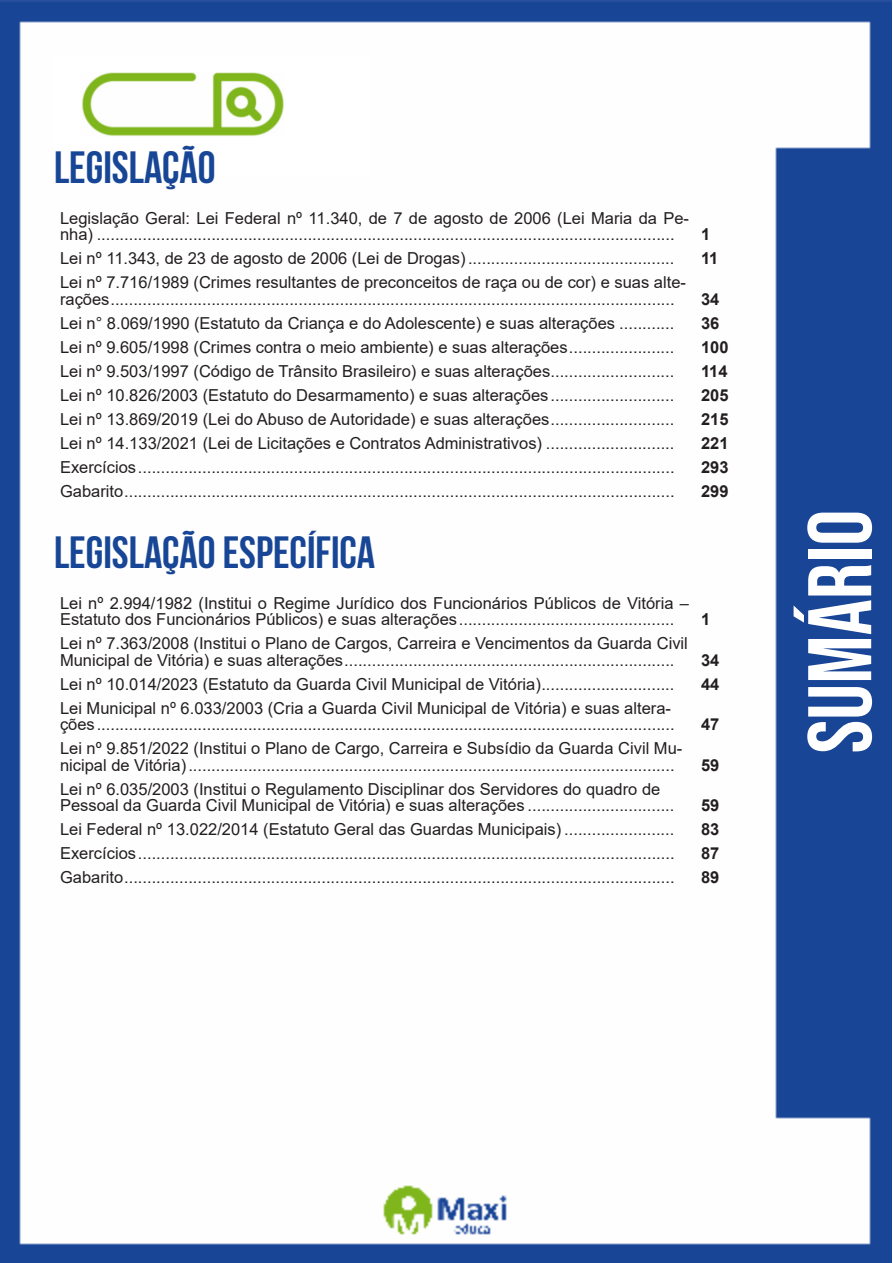
<style>
.page{position:relative;width:893px;height:1263px;background:#fff}
.page>*{position:absolute;margin:0;border:0;box-sizing:border-box;transform-origin:0 0}
.t1{font:90px "Bebas Neue";color:#fff}
.t2{font:700 45px "Bebas Neue";color:#184696}
.ALTERNATIVAS{font:16.5px/16.5px "Arial";color:#231f20}
.INDICE{font:700 16.5px "Arial";color:#231f20}
</style>
<div class="page">
<img style="left:0;top:0;width:892px;height:1263px">
<div style="left:53px;top:55px;width:317px;height:121px;background:#fff"></div>
<img style="left:82px;top:72px;width:201px;height:64px">
<p class="t2" style="left:54px;top:142px;width:163px">LEGISLAÇÃO</p>
<p class="ALTERNATIVAS" style="left:60px;top:209px;width:630px">Legislação Geral: Lei Federal nº 11.340, de 7 de agosto de 2006 (Lei Maria da Pe&shy;nha) ..............................................................................................................................</p>
<p class="INDICE" style="left:701px;top:223px;width:11px">1</p>
<p class="ALTERNATIVAS" style="left:60px;top:250px;width:616px">Lei nº 11.343, de 23 de agosto de 2006 (Lei de Drogas).............................................</p>
<p class="INDICE" style="left:701px;top:247px;width:19px">11</p>
<p class="ALTERNATIVAS" style="left:60px;top:274px;width:628px">Lei nº 7.716/1989 (Crimes resultantes de preconceitos de raça ou de cor) e suas alte&shy;rações...........................................................................................................................</p>
<p class="INDICE" style="left:701px;top:287px;width:20px">34</p>
<p class="ALTERNATIVAS" style="left:60px;top:314px;width:616px">Lei n° 8.069/1990 (Estatuto da Criança e do Adolescente) e suas alterações ............</p>
<p class="INDICE" style="left:701px;top:311px;width:20px">36</p>
<p class="ALTERNATIVAS" style="left:60px;top:338px;width:616px">Lei nº 9.605/1998 (Crimes contra o meio ambiente) e suas alterações.......................</p>
<p class="INDICE" style="left:701px;top:335px;width:29px">100</p>
<p class="ALTERNATIVAS" style="left:60px;top:363px;width:616px">Lei nº 9.503/1997 (Código de Trânsito Brasileiro) e suas alterações...........................</p>
<p class="INDICE" style="left:701px;top:359px;width:28px">114</p>
<p class="ALTERNATIVAS" style="left:60px;top:387px;width:616px">Lei nº 10.826/2003 (Estatuto do Desarmamento) e suas alterações ...........................</p>
<p class="INDICE" style="left:701px;top:383px;width:29px">205</p>
<p class="ALTERNATIVAS" style="left:60px;top:411px;width:616px">Lei nº 13.869/2019 (Lei do Abuso de Autoridade) e suas alterações...........................</p>
<p class="INDICE" style="left:701px;top:407px;width:29px">215</p>
<p class="ALTERNATIVAS" style="left:60px;top:435px;width:616px">Lei nº 14.133/2021 (Lei de Licitações e Contratos Administrativos) ............................</p>
<p class="INDICE" style="left:701px;top:431px;width:29px">221</p>
<p class="ALTERNATIVAS" style="left:60px;top:459px;width:616px">Exercícios.....................................................................................................................</p>
<p class="INDICE" style="left:701px;top:455px;width:29px">293</p>
<p class="ALTERNATIVAS" style="left:60px;top:483px;width:616px">Gabarito........................................................................................................................</p>
<p class="INDICE" style="left:701px;top:479px;width:29px">299</p>
<p class="t2" style="left:54px;top:527px;width:323px">LEGISLAÇÃO ESPECÍFICA</p>
<p class="ALTERNATIVAS" style="left:60px;top:595px;width:630px">Lei nº 2.994/1982 (Institui o Regime Jurídico dos Funcionários Públicos de Vitória –<br>Estatuto dos Funcionários Públicos) e suas alterações...............................................</p>
<p class="INDICE" style="left:701px;top:608px;width:11px">1</p>
<p class="ALTERNATIVAS" style="left:60px;top:635px;width:629px">Lei nº 7.363/2008 (Institui o Plano de Cargos, Carreira e Vencimentos da Guarda Civil<br>Municipal de Vitória) e suas alterações........................................................................</p>
<p class="INDICE" style="left:701px;top:648px;width:20px">34</p>
<p class="ALTERNATIVAS" style="left:60px;top:676px;width:616px">Lei nº 10.014/2023 (Estatuto da Guarda Civil Municipal de Vitória).............................</p>
<p class="INDICE" style="left:701px;top:672px;width:20px">44</p>
<p class="ALTERNATIVAS" style="left:60px;top:700px;width:616px">Lei Municipal nº 6.033/2003 (Cria a Guarda Civil Municipal de Vitória) e suas altera&shy;ções..............................................................................................................................</p>
<p class="INDICE" style="left:701px;top:713px;width:20px">47</p>
<p class="ALTERNATIVAS" style="left:60px;top:740px;width:624px">Lei nº 9.851/2022 (Institui o Plano de Cargo, Carreira e Subsídio da Guarda Civil Mu&shy;nicipal de Vitória)..........................................................................................................</p>
<p class="ALTERNATIVAS" style="left:60px;top:781px;width:616px">Lei nº 6.035/2003 (Institui o Regulamento Disciplinar dos Servidores do quadro de<br>Pessoal da Guarda Civil Municipal de Vitória) e suas alterações ................................</p>
<p class="INDICE" style="left:701px;top:753px;width:20px">59</p>
<p class="INDICE" style="left:701px;top:794px;width:20px">59</p>
<p class="ALTERNATIVAS" style="left:60px;top:821px;width:616px">Lei Federal nº 13.022/2014 (Estatuto Geral das Guardas Municipais) ........................</p>
<p class="INDICE" style="left:701px;top:818px;width:20px">83</p>
<p class="ALTERNATIVAS" style="left:60px;top:845px;width:616px">Exercícios.....................................................................................................................</p>
<p class="INDICE" style="left:701px;top:842px;width:20px">87</p>
<p class="ALTERNATIVAS" style="left:60px;top:869px;width:616px">Gabarito........................................................................................................................</p>
<p class="INDICE" style="left:701px;top:866px;width:20px">89</p>
<h1 class="t1" style="left:789px;top:753px;width:245px;rotate:-90deg">sumário</h1>
</div>
